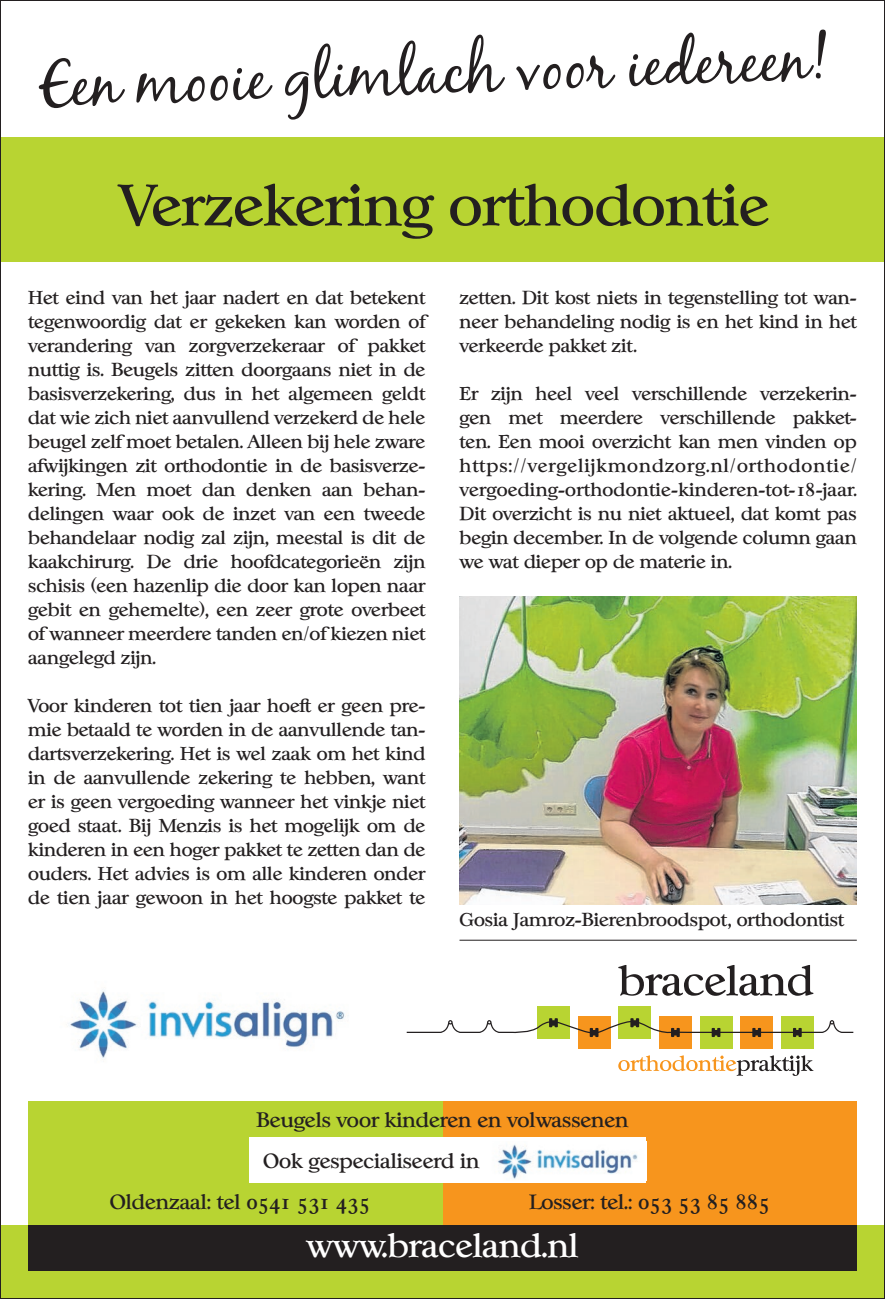
<style>
.page{position:relative;width:885px;height:1299px;background:#fff}
.page>*{position:absolute;margin:0;border:0;box-sizing:border-box;transform-origin:0 0}
.t1{font:62.6px "Black Jack";color:#231f20}
.t2{font:56px "Casablanca Serial";color:#231f20}
.t3{font:32px "Casablanca Serial";color:#fff}
.t4{font:20px "Casablanca Serial";color:#231f20}
.t5{font:18px/24px "Casablanca Serial";color:#231f20;text-align:justify}
</style>
<div class="page">
<div style="left:0;top:138px;width:884px;height:124px;background:#b8d432"></div>
<div style="left:0;top:1225px;width:884px;height:73px;background:#b8d432"></div>
<div style="left:442px;top:1101px;width:414px;height:124px;background:#f7951d"></div>
<div style="left:28px;top:1101px;width:414px;height:124px;background:#b8d432"></div>
<div style="left:28px;top:1225px;width:828px;height:45px;background:#231f20"></div>
<div style="left:250px;top:1137px;width:396px;height:45px;background:#fff"></div>
<img style="left:497px;top:1144px;width:141px;height:35px">
<img style="left:68px;top:990px;width:277px;height:68px">
<div style="left:699px;top:1016px;width:33px;height:32px;background:#b8d432"></div>
<div style="left:781px;top:1016px;width:32px;height:32px;background:#b8d432"></div>
<div style="left:659px;top:1016px;width:32px;height:32px;background:#f7951d"></div>
<div style="left:618px;top:1006px;width:33px;height:32px;background:#b8d432"></div>
<div style="left:578px;top:1016px;width:32px;height:32px;background:#f7951d"></div>
<div style="left:537px;top:1006px;width:32px;height:32px;background:#b8d432"></div>
<div style="left:740px;top:1016px;width:32px;height:32px;background:#f7951d"></div>
<svg style="left:618px;top:965px;width:195px;height:30px"></svg>
<svg style="left:406px;top:1018px;width:447px;height:18px"></svg>
<svg style="left:618px;top:1055px;width:195px;height:20px"></svg>
<img style="left:459px;top:596px;width:397px;height:308px">
<hr style="left:459px;top:939px;width:397px;height:1px;background:#231f20">
<h1 class="t1" style="left:38px;top:47px;width:791px;rotate:-2deg">Een mooie glimlach voor iedereen!</h1>
<h2 class="t2" style="left:119px;top:162px;width:651px">Verzekering orthodontie</h2>
<p class="t5" style="left:28px;top:283px;width:398px">Het eind van het jaar nadert en dat betekent tegenwoordig dat er gekeken kan worden of verandering van zorgverzekeraar of pakket nuttig is. Beugels zitten doorgaans niet in de basisverzekering, dus in het algemeen geldt dat wie zich niet aanvullend verzekerd de hele beugel zelf moet betalen. Alleen bij hele zware afwijkingen zit orthodontie in de basisverze&shy;kering. Men moet dan denken aan behan&shy;delingen waar ook de inzet van een tweede behandelaar nodig zal zijn, meestal is dit de kaakchirurg. De drie hoofdcategorieën zijn schisis (een hazenlip die door kan lopen naar gebit en gehemelte), een zeer grote overbeet of wanneer meerdere tanden en/of kiezen niet aangelegd zijn.</p>
<p class="t5" style="left:28px;top:691px;width:398px">Voor kinderen tot tien jaar hoeft er geen pre&shy;mie betaald te worden in de aanvullende tan&shy;dartsverzekering. Het is wel zaak om het kind in de aanvullende zekering te hebben, want er is geen vergoeding wanneer het vinkje niet goed staat. Bij Menzis is het mogelijk om de kinderen in een hoger pakket te zetten dan de ouders. Het advies is om alle kinderen onder de tien jaar gewoon in het hoogste pakket te</p>
<p class="t5" style="left:459px;top:283px;width:398px">zetten. Dit kost niets in tegenstelling tot wan&shy;neer behandeling nodig is en het kind in het verkeerde pakket zit.</p>
<p class="t5" style="left:459px;top:379px;width:399px">Er zijn heel veel verschillende verzekerin&shy;gen met meerdere verschillende pakket&shy;ten. Een mooi overzicht kan men vinden op https://vergelijkmondzorg.nl/orthodontie/ vergoeding-orthodontie-kinderen-tot-18-jaar.<br>Dit overzicht is nu niet aktueel, dat komt pas begin december. In de volgende column gaan we wat dieper op de materie in.</p>
<p class="t5" style="left:459px;top:906px;width:386px">Gosia Jamroz-Bierenbroodspot, orthodontist</p>
<p class="t4" style="left:256px;top:1104px;width:373px">Beugels voor kinderen en volwassenen</p>
<p class="t4" style="left:263px;top:1145px;width:218px">Ook gespecialiseerd in</p>
<p class="t4" style="left:110px;top:1186px;width:262px">Oldenzaal: tel 0541 531 435</p>
<p class="t4" style="left:529px;top:1186px;width:242px">Losser: tel.: 053 53 85 885</p>
<h3 class="t3" style="left:306px;top:1220px;width:273px">www.braceland.nl</h3>
</div>
